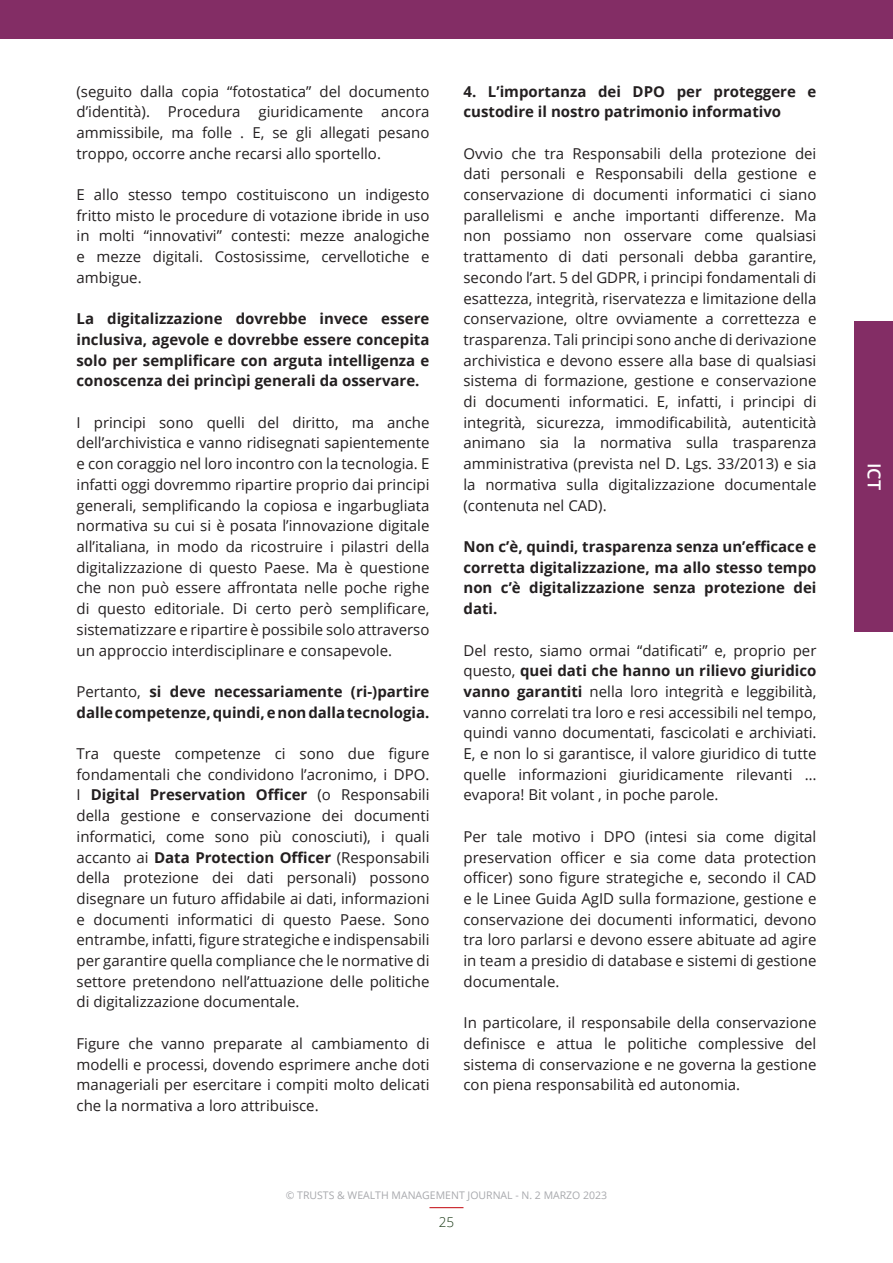
<style>
.page{position:relative;width:893px;height:1263px;background:#fff}
.page>*{position:absolute;margin:0;border:0;box-sizing:border-box;transform-origin:0 0}
.t1{font:600 18px "Open Sans";color:#fff}
.t2{font:15px/20.7px "Open Sans";color:#231f20;text-align:justify}
.t3{font:700 15px/20.7px "Open Sans";color:#231f20;text-align:justify}
.t4{font:300 13.5px "Open Sans";color:#193915}
.t5{font:10.5px "Open Sans";color:#a8a9ad}
.s1{font-weight:400}
.s2{font-weight:700}
</style>
<div class="page">
<div style="left:855px;top:321px;width:38px;height:310px;background:#832d65"></div>
<div style="left:0;top:0;width:893px;height:38px;background:#832d65"></div>
<hr style="left:429px;top:1207px;width:34px;height:1px;background:#c82026">
<p class="t2" style="left:77px;top:80px;width:354px">(seguito dalla copia “fotostatica” del documento d’identità). Procedura giuridicamente ancora ammissibile, ma folle . E, se gli allegati pesano troppo, occorre anche recarsi allo sportello.</p>
<p class="t2" style="left:77px;top:184px;width:354px">E allo stesso tempo costituiscono un indigesto fritto misto le procedure di votazione ibride in uso in molti “innovativi” contesti: mezze analogiche e mezze digitali. Costosissime, cervellotiche e ambigue.</p>
<p class="t3" style="left:77px;top:308px;width:354px">La digitalizzazione dovrebbe invece essere inclusiva, agevole e dovrebbe essere concepita solo per semplificare con arguta intelligenza e conoscenza dei princìpi generali da osservare.</p>
<p class="t2" style="left:77px;top:412px;width:354px">I principi sono quelli del diritto, ma anche dell’archivistica e vanno ridisegnati sapientemente e con coraggio nel loro incontro con la tecnologia. E infatti oggi dovremmo ripartire proprio dai principi generali, semplificando la copiosa e ingarbugliata normativa su cui si è posata l’innovazione digitale all’italiana, in modo da ricostruire i pilastri della digitalizzazione di questo Paese. Ma è questione che non può essere affrontata nelle poche righe di questo editoriale. Di certo però semplificare, sistematizzare e ripartire è possibile solo attraverso un approccio interdisciplinare e consapevole.</p>
<p class="t3" style="left:77px;top:681px;width:354px"><span class="s1">Pertanto,</span> si deve necessariamente (ri-)partire dalle competenze, quindi, e non dalla tecnologia.</p>
<p class="t2" style="left:77px;top:743px;width:354px">Tra queste competenze ci sono due figure fondamentali che condividono l’acronimo, i DPO.<br>I <span class="s2">Digital Preservation Officer</span> (o Responsabili della gestione e conservazione dei documenti informatici, come sono più conosciuti), i quali accanto ai <span class="s2">Data Protection Officer</span> (Responsabili della protezione dei dati personali) possono disegnare un futuro affidabile ai dati, informazioni e documenti informatici di questo Paese. Sono entrambe, infatti, figure strategiche e indispensabili per garantire quella compliance che le normative di settore pretendono nell’attuazione delle politiche di digitalizzazione documentale.</p>
<p class="t2" style="left:77px;top:1033px;width:354px">Figure che vanno preparate al cambiamento di modelli e processi, dovendo esprimere anche doti manageriali per esercitare i compiti molto delicati che la normativa a loro attribuisce.</p>
<p class="t3" style="left:463px;top:80px;width:354px">4. L’importanza dei DPO per proteggere e custodire il nostro patrimonio informativo</p>
<p class="t2" style="left:463px;top:142px;width:354px">Ovvio che tra Responsabili della protezione dei dati personali e Responsabili della gestione e conservazione di documenti informatici ci siano parallelismi e anche importanti differenze. Ma non possiamo non osservare come qualsiasi trattamento di dati personali debba garantire, secondo l’art. 5 del GDPR, i principi fondamentali di esattezza, integrità, riservatezza e limitazione della conservazione, oltre ovviamente a correttezza e trasparenza. Tali principi sono anche di derivazione archivistica e devono essere alla base di qualsiasi sistema di formazione, gestione e conservazione di documenti informatici. E, infatti, i principi di integrità, sicurezza, immodificabilità, autenticità animano sia la normativa sulla trasparenza amministrativa (prevista nel D. Lgs. 33/2013) e sia la normativa sulla digitalizzazione documentale (contenuta nel CAD).</p>
<p class="t3" style="left:463px;top:536px;width:354px">Non c’è, quindi, trasparenza senza un’efficace e corretta digitalizzazione, ma allo stesso tempo non c’è digitalizzazione senza protezione dei dati.</p>
<p class="t2" style="left:463px;top:639px;width:354px">Del resto, siamo ormai “datificati” e, proprio per questo, <span class="s2">quei dati che hanno un rilievo giuridico vanno garantiti</span> nella loro integrità e leggibilità, vanno correlati tra loro e resi accessibili nel tempo, quindi vanno documentati, fascicolati e archiviati.<br>E, e non lo si garantisce, il valore giuridico di tutte quelle informazioni giuridicamente rilevanti … evapora! Bit volant , in poche parole.</p>
<p class="t2" style="left:463px;top:826px;width:354px">Per tale motivo i DPO (intesi sia come digital preservation officer e sia come data protection officer) sono figure strategiche e, secondo il CAD e le Linee Guida AgID sulla formazione, gestione e conservazione dei documenti informatici, devono tra loro parlarsi e devono essere abituate ad agire in team a presidio di database e sistemi di gestione documentale.</p>
<p class="t2" style="left:463px;top:1012px;width:354px">In particolare, il responsabile della conservazione definisce e attua le politiche complessive del sistema di conservazione e ne governa la gestione con piena responsabilità ed autonomia.</p>
<p class="t5" style="left:286px;top:1188px;width:323px">© TRUSTS &amp; WEALTH MANAGEMENT JOURNAL - N. 2 MARZO 2023</p>
<p class="t4" style="left:439px;top:1213px;width:17px">25</p>
<p class="t1" style="left:887px;top:463px;width:29px;rotate:90deg">ICT</p>
</div>
